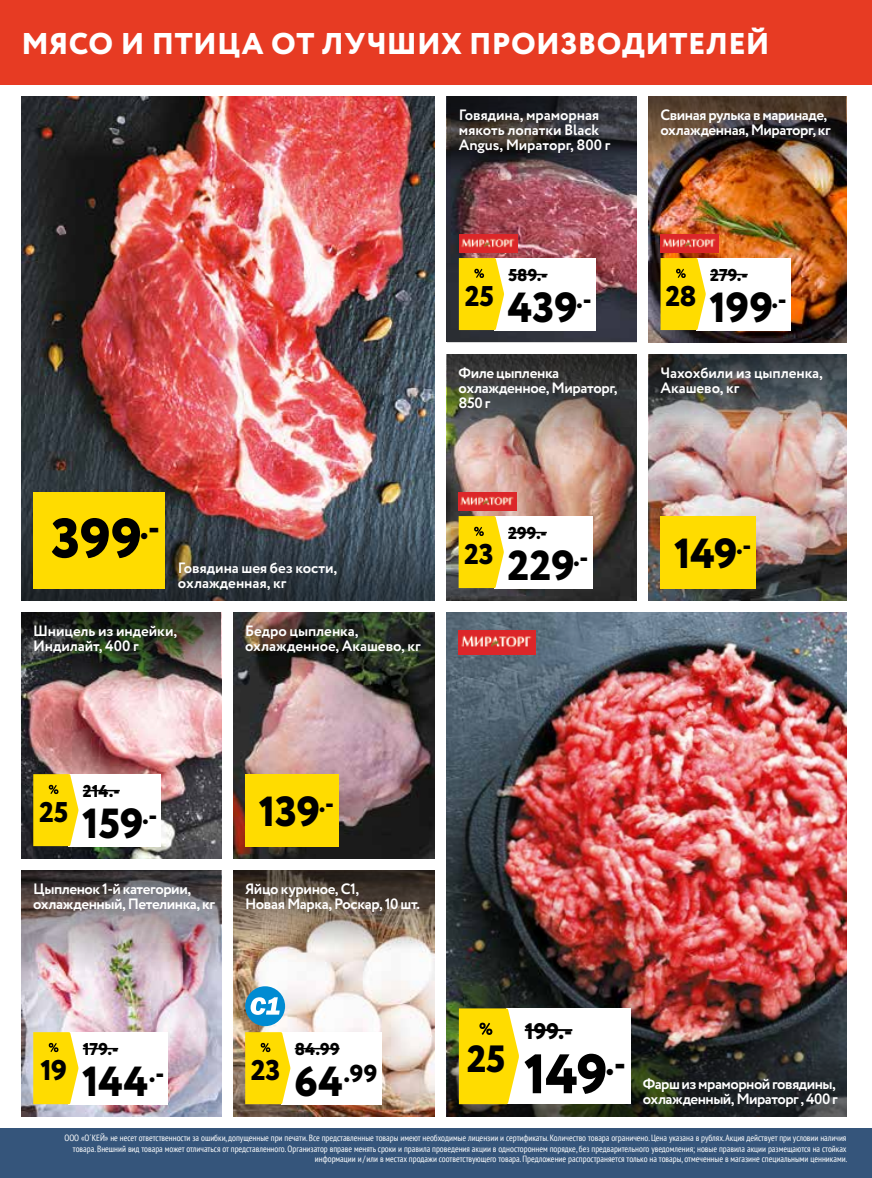
<style>
.page{position:relative;width:872px;height:1178px;background:#fff}
.page>*{position:absolute;margin:0;border:0;box-sizing:border-box;transform-origin:0 0}
.t1{font:800 55.5px "Circe";letter-spacing:-.01em;color:#000}
.t2{font:800 42px "Circe";letter-spacing:-.005em;color:#000}
.t3{font:800 37.95px "Circe";color:#000}
.t4{font:800 30px "Circe";letter-spacing:.015em;color:#fff}
.t5{font:800 28.5px "Circe";letter-spacing:-.005em;color:#000}
.t6{font:800 24.45px "Circe";color:#000}
.t7{font:800 22.5px "Circe";color:#000}
.t8{font:800 17.1px "Circe";letter-spacing:.005em;color:#000}
.t9{font:700 15px/15px "Circe";letter-spacing:-.025em;color:#fff}
.t10{font:700 15px/15px "Circe";letter-spacing:-.005em;color:#fff}
.t11{font:condensed 9px/10.5px "PT Sans";color:#fff;text-align:right}
.s1{font-size:42px}
</style>
<div class="page">
<img style="left:233px;top:612px;width:202px;height:246px">
<img style="left:233px;top:963px;width:202px;height:153px">
<img style="left:21px;top:96px;width:414px;height:408px">
<img style="left:648px;top:192px;width:198px;height:150px">
<img style="left:447px;top:612px;width:399px;height:408px">
<img style="left:459px;top:630px;width:77px;height:24px">
<img style="left:21px;top:705px;width:200px;height:153px">
<img style="left:21px;top:612px;width:200px;height:93px">
<svg style="left:233px;top:870px;width:202px;height:93px;background:#8b7d70"></svg>
<svg style="left:21px;top:504px;width:414px;height:96px;background:#46454a"></svg>
<img style="left:648px;top:450px;width:198px;height:150px">
<img style="left:447px;top:468px;width:189px;height:132px">
<img style="left:21px;top:990px;width:200px;height:126px">
<img style="left:21px;top:870px;width:200px;height:120px">
<img style="left:458px;top:492px;width:58px;height:18px">
<img style="left:648px;top:96px;width:198px;height:96px">
<img style="left:447px;top:1020px;width:399px;height:96px">
<img style="left:447px;top:192px;width:189px;height:150px">
<img style="left:446px;top:96px;width:190px;height:96px">
<img style="left:446px;top:354px;width:190px;height:114px">
<img style="left:648px;top:354px;width:198px;height:96px">
<div style="left:0;top:1128px;width:872px;height:50px;background:#35557b"></div>
<div style="left:33px;top:492px;width:132px;height:96px;background:#ffdc00"></div>
<div style="left:696px;top:258px;width:94px;height:72px;background:#fff"></div>
<hr style="left:710px;top:274px;width:37px;height:1px;background:#000">
<svg style="left:660px;top:258px;width:46px;height:72px;background:#f9da18"></svg>
<div style="left:69px;top:774px;width:92px;height:72px;background:#fff"></div>
<hr style="left:83px;top:790px;width:37px;height:1px;background:#000">
<svg style="left:33px;top:774px;width:45px;height:72px;background:#fada15"></svg>
<div style="left:280px;top:1032px;width:101px;height:72px;background:#fff"></div>
<hr style="left:295px;top:1048px;width:44px;height:1px;background:#000">
<svg style="left:245px;top:1032px;width:45px;height:72px;background:#fbdb16"></svg>
<div style="left:506px;top:1008px;width:125px;height:96px;background:#fff"></div>
<hr style="left:525px;top:1029px;width:47px;height:2px;background:#000">
<svg style="left:459px;top:1008px;width:60px;height:96px;background:#fadb17"></svg>
<div style="left:245px;top:986px;width:40px;height:40px;background:#008bd2;border-radius:50%"></div>
<svg style="left:250px;top:997px;width:30px;height:18px"></svg>
<div style="left:69px;top:1032px;width:99px;height:72px;background:#fff"></div>
<hr style="left:83px;top:1048px;width:35px;height:1px;background:#000">
<svg style="left:33px;top:1032px;width:45px;height:72px;background:#fbdb16"></svg>
<img style="left:661px;top:234px;width:58px;height:18px">
<div style="left:245px;top:774px;width:93px;height:72px;background:#ffdc00"></div>
<img style="left:460px;top:234px;width:58px;height:18px">
<div style="left:494px;top:258px;width:102px;height:72px;background:#fff"></div>
<hr style="left:508px;top:274px;width:39px;height:1px;background:#000">
<svg style="left:459px;top:258px;width:45px;height:72px;background:#fbdc17"></svg>
<div style="left:494px;top:516px;width:98px;height:72px;background:#fff"></div>
<hr style="left:508px;top:532px;width:39px;height:1px;background:#000">
<svg style="left:458px;top:516px;width:46px;height:72px;background:#f9da19"></svg>
<div style="left:660px;top:516px;width:95px;height:72px;background:#ffdc00"></div>
<div style="left:0;top:0;width:872px;height:84px;background:#e73b23"></div>
<h3 class="t4" style="left:21px;top:23px;width:749px">МЯСО И ПТИЦА ОТ ЛУЧШИХ ПРОИЗВОДИТЕЛЕЙ</h3>
<h3 class="t10" style="left:459px;top:108px;width:153px">Говядина, мраморная мякоть лопатки Black<br>Angus, Мираторг, 800 г</h3>
<h3 class="t9" style="left:660px;top:108px;width:172px">Свиная рулька в маринаде, охлажденная, Мираторг, кг</h3>
<h3 class="t8" style="left:508px;top:264px;width:41px">589.-</h3>
<h3 class="t8" style="left:710px;top:264px;width:39px">279.-</h3>
<h3 class="t5" style="left:465px;top:277px;width:31px">25</h3>
<h2 class="t2" style="left:508px;top:279px;width:85px">439<sup>.-</sup></h2>
<h3 class="t5" style="left:665px;top:277px;width:33px">28</h3>
<h2 class="t2" style="left:709px;top:279px;width:79px">199<sup>.-</sup></h2>
<h3 class="t9" style="left:458px;top:366px;width:160px">Филе цыпленка охлажденное, Мираторг,<br>850 г</h3>
<h3 class="t10" style="left:660px;top:366px;width:164px">Чахохбили из цыпленка,<br>Акашево, кг</h3>
<h1 class="t1" style="left:51px;top:501px;width:110px">399<sup>.-</sup></h1>
<h3 class="t10" style="left:178px;top:561px;width:161px">Говядина шея без кости, охлажденная, кг</h3>
<h3 class="t10" style="left:33px;top:624px;width:145px">Шницель из индейки,<br>Индилайт, 400 г</h3>
<h3 class="t10" style="left:245px;top:624px;width:177px">Бедро цыпленка, охлажденное, Акашево, кг</h3>
<h3 class="t5" style="left:464px;top:535px;width:31px">23</h3>
<h3 class="t8" style="left:508px;top:522px;width:40px">299.-</h3>
<h2 class="t2" style="left:507px;top:537px;width:82px">229<sup>.-</sup></h2>
<h2 class="t2" style="left:674px;top:525px;width:79px">149<sup>.-</sup></h2>
<h3 class="t5" style="left:39px;top:793px;width:31px">25</h3>
<h3 class="t8" style="left:83px;top:780px;width:38px">214.-</h3>
<h2 class="t2" style="left:82px;top:795px;width:77px">159<sup>.-</sup></h2>
<h2 class="t2" style="left:259px;top:783px;width:77px">139<sup>.-</sup></h2>
<h3 class="t9" style="left:33px;top:882px;width:183px">Цыпленок 1-й категории, охлажденный, Петелинка, кг</h3>
<h3 class="t9" style="left:245px;top:882px;width:176px">Яйцо куриное, С1,<br>Новая Марка, Роскар, 10 шт.</h3>
<h3 class="t7" style="left:525px;top:1016px;width:49px">199.-</h3>
<h3 class="t5" style="left:40px;top:1051px;width:28px">19</h3>
<h3 class="t8" style="left:83px;top:1038px;width:37px">179.-</h3>
<h2 class="t2" style="left:82px;top:1053px;width:67px">144</h2>
<h3 class="t6" style="left:149px;top:1057px;width:17px">.-</h3>
<h3 class="t5" style="left:251px;top:1051px;width:31px">23</h3>
<h3 class="t8" style="left:295px;top:1038px;width:46px">84.99</h3>
<h3 class="t6" style="left:294px;top:1057px;width:85px"><span class="s1">64</span>.99</h3>
<h3 class="t3" style="left:467px;top:1033px;width:40px">25</h3>
<h1 class="t1" style="left:524px;top:1036px;width:103px">149<sup>.-</sup></h1>
<h3 class="t9" style="left:643px;top:1077px;width:194px">Фарш из мраморной говядины,</h3>
<h3 class="t9" style="left:643px;top:1092px;width:196px">охлажденный, Мираторг , 400 г</h3>
<p class="t11" style="left:64px;top:1132px;width:784px">ООО «О´КЕЙ» не несет ответственности за ошибки, допущенные при печати. Все представленные товары имеют необходимые лицензии и сертификаты. Количество товара ограничено. Цена указана в рублях. Акция действует при условии наличия товара. Внешний вид товара может отличаться от представленного. Организатор вправе менять сроки и правила проведения акции в одностороннем порядке, без предварительного уведомления; новые правила акции размещаются на стойках информации и / или в местах продажи соответствующего товара. Предложение распространяется только на товары, отмеченные в магазине специальными ценниками.</p>
</div>
